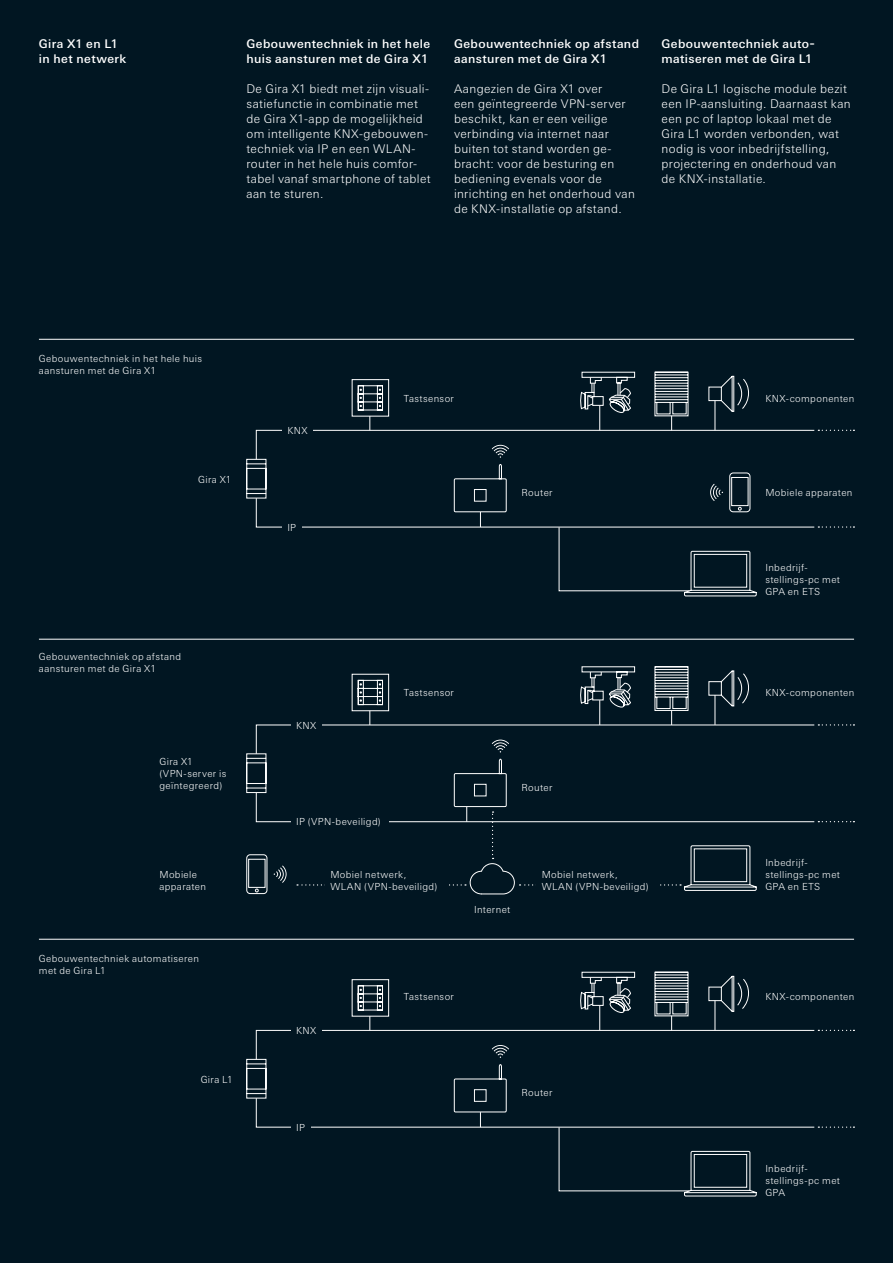
<style>
.page{position:relative;width:893px;height:1263px;background:#011622}
.page>*{position:absolute;margin:0;border:0;box-sizing:border-box;transform-origin:0 0}
.t1{font:300 12px/15px "Linotype Univers Basic";letter-spacing:.03em;color:#fff}
.t2{font:500 12px/15px "Linotype Univers Basic";letter-spacing:.035em;color:#fff}
.t3{font:300 9.75px/12px "Linotype Univers Basic";letter-spacing:.04em;color:#fff}
</style>
<div class="page">
<hr style="left:39px;top:339px;width:815px;height:1px;background:#fff">
<hr style="left:39px;top:639px;width:815px;height:1px;background:#fff">
<hr style="left:39px;top:939px;width:815px;height:1px;background:#fff">
<svg style="left:246px;top:372px;width:608px;height:825px"></svg>
<div style="left:282px;top:523px;width:19px;height:8px;background:#011622"></div>
<div style="left:282px;top:426px;width:31px;height:8px;background:#011622"></div>
<div style="left:291px;top:1123px;width:19px;height:8px;background:#011622"></div>
<div style="left:291px;top:1026px;width:31px;height:8px;background:#011622"></div>
<div style="left:291px;top:721px;width:31px;height:8px;background:#011622"></div>
<div style="left:291px;top:818px;width:98px;height:7px;background:#011622"></div>
<div style="left:325px;top:870px;width:124px;height:20px;background:#011622"></div>
<div style="left:537px;top:870px;width:123px;height:20px;background:#011622"></div>
<p class="t2" style="left:39px;top:36px;width:89px">Gira X1 en L1 in het netwerk</p>
<p class="t2" style="left:246px;top:36px;width:185px">Gebouwentechniek in het hele huis aansturen met de Gira X1</p>
<p class="t1" style="left:246px;top:81px;width:186px">De Gira X1 biedt met zijn visuali&shy;satiefunctie in combinatie met de Gira X1-app de mogelijkheid om intelligente KNX-gebouwen&shy;techniek via IP en een WLAN&shy;router in het hele huis comfor&shy;tabel vanaf smartphone of tablet aan te sturen.</p>
<p class="t2" style="left:454px;top:36px;width:187px">Gebouwentechniek op afstand aansturen met de Gira X1</p>
<p class="t1" style="left:454px;top:81px;width:182px">Aangezien de Gira X1 over<br>een geïntegreerde VPN-server beschikt, kan er een veilige verbinding via internet naar buiten tot stand worden ge&shy;bracht: voor de besturing en bediening evenals voor de inrichting en het onderhoud van de KNX-installatie op afstand.</p>
<p class="t2" style="left:661px;top:36px;width:155px">Gebouwentechniek auto&shy;matiseren met de Gira L1</p>
<p class="t1" style="left:661px;top:81px;width:191px">De Gira L1 logische module bezit een IP-aansluiting. Daarnaast kan een pc of laptop lokaal met de<br>Gira L1 worden verbonden, wat nodig is voor inbedrijfstelling, projectering en onderhoud van de KNX-installatie.</p>
<p class="t3" style="left:39px;top:352px;width:165px">Gebouwentechniek in het hele huis aansturen met de Gira X1</p>
<p class="t3" style="left:198px;top:473px;width:35px">Gira X1</p>
<p class="t3" style="left:39px;top:650px;width:144px">Gebouwentechniek op afstand aansturen met de Gira X1</p>
<p class="t3" style="left:159px;top:755px;width:68px">Gira X1 (VPN-server is geïntegreerd)</p>
<p class="t3" style="left:159px;top:868px;width:48px">Mobiele apparaten</p>
<p class="t3" style="left:39px;top:952px;width:162px">Gebouwentechniek automatiseren met de Gira L1</p>
<p class="t3" style="left:201px;top:1073px;width:34px">Gira L1</p>
<p class="t3" style="left:287px;top:425px;width:22px">KNX</p>
<p class="t3" style="left:287px;top:521px;width:10px">IP</p>
<p class="t3" style="left:404px;top:392px;width:52px">Tastsensor</p>
<p class="t3" style="left:296px;top:719px;width:22px">KNX</p>
<p class="t3" style="left:404px;top:687px;width:52px">Tastsensor</p>
<p class="t3" style="left:296px;top:816px;width:86px">IP (VPN-beveiligd)</p>
<p class="t3" style="left:521px;top:486px;width:33px">Router</p>
<p class="t3" style="left:521px;top:781px;width:33px">Router</p>
<p class="t3" style="left:330px;top:868px;width:108px">Mobiel netwerk,<br>WLAN (VPN-beveiligd)</p>
<p class="t3" style="left:542px;top:868px;width:108px">Mobiel netwerk,<br>WLAN (VPN-beveiligd)</p>
<p class="t3" style="left:296px;top:1024px;width:22px">KNX</p>
<p class="t3" style="left:296px;top:1121px;width:10px">IP</p>
<p class="t3" style="left:474px;top:904px;width:38px">Internet</p>
<p class="t3" style="left:404px;top:991px;width:52px">Tastsensor</p>
<p class="t3" style="left:521px;top:1086px;width:33px">Router</p>
<p class="t3" style="left:765px;top:392px;width:91px">KNX-componenten</p>
<p class="t3" style="left:765px;top:486px;width:89px">Mobiele apparaten</p>
<p class="t3" style="left:765px;top:562px;width:76px">Inbedrijf&shy;stellings-pc met<br>GPA en ETS</p>
<p class="t3" style="left:765px;top:687px;width:91px">KNX-componenten</p>
<p class="t3" style="left:765px;top:856px;width:76px">Inbedrijf&shy;stellings-pc met<br>GPA en ETS</p>
<p class="t3" style="left:765px;top:991px;width:91px">KNX-componenten</p>
<p class="t3" style="left:765px;top:1162px;width:76px">Inbedrijf&shy;stellings-pc met<br>GPA</p>
</div>
